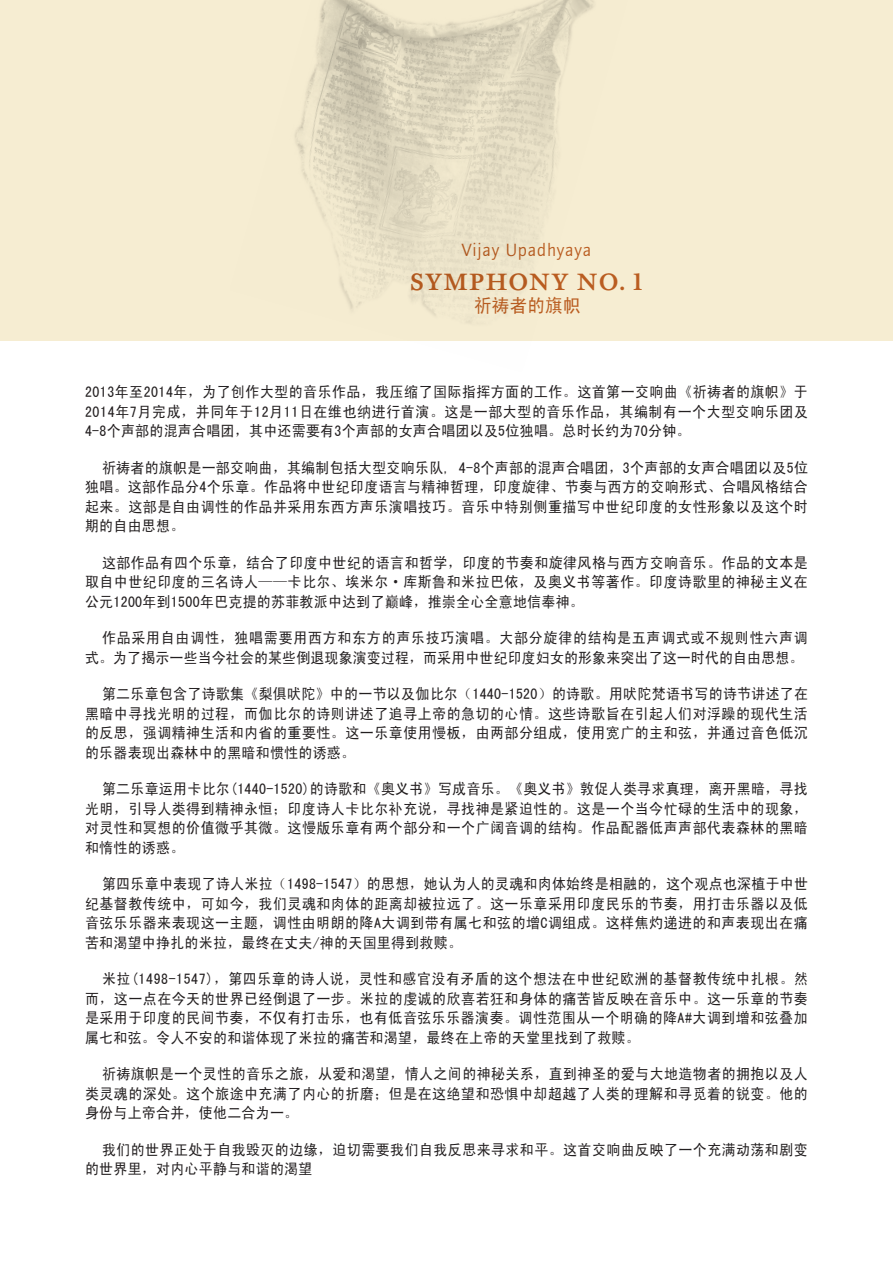
<style>
.page{position:relative;width:893px;height:1263px;background:#fff}
.page>*{position:absolute;margin:0;border:0;box-sizing:border-box;transform-origin:0 0}
.Ü1{font:500 24.45px "Foundry Wilson";letter-spacing:.05em;color:#ba5d21}
.t1{font:18.75px "Sim Hei";letter-spacing:.02em;color:#ba5d21;scale:.93 1}
.Ü1-2{font:18.3px "Foundry Journal";letter-spacing:.045em;color:#ba5d21}
.t2{font:15px/19.5px "Sim Hei";letter-spacing:.035em;color:#231f20;text-align:justify;scale:.93 1}
.t3{font:15px/19.5px "Sim Hei";letter-spacing:.01em;color:#231f20;text-align:right;scale:.93 1}
</style>
<div class="page">
<div style="left:0;top:0;width:893px;height:340px;background:#f6edd2"></div>
<img style="left:230px;top:0;width:398px;height:341px">
<p class="Ü1-2" style="left:462px;top:240px;width:131px">Vijay Upadhyaya</p>
<p class="Ü1" style="left:410px;top:267px;width:235px">SYMPHONY NO. 1</p>
<p class="t1" style="left:474px;top:296px;width:116px">祈祷者的旗帜</p>
<p class="t2" style="left:85px;top:382px;width:779px">2013年至2014年，为了创作大型的音乐作品，我压缩了国际指挥方面的工作。这首第一交响曲《祈祷者的旗帜》于2014年7月完成，并同年于12月11日在维也纳进行首演。这是一部大型的音乐作品，其编制有一个大型交响乐团及4-8个声部的混声合唱团，其中还需要有3个声部的女声合唱团以及5位独唱。总时长约为70分钟。</p>
<p class="t2" style="left:85px;top:458px;width:779px;text-indent:17px">祈祷者的旗帜是一部交响曲，其编制包括大型交响乐队, 4-8个声部的混声合唱团，3个声部的女声合唱团以及5位独唱。这部作品分4个乐章。作品将中世纪印度语言与精神哲理，印度旋律、节奏与西方的交响形式、合唱风格结合起来。这部是自由调性的作品并采用东西方声乐演唱技巧。音乐中特别侧重描写中世纪印度的女性形象以及这个时期的自由思想。</p>
<p class="t2" style="left:85px;top:553px;width:779px;text-indent:17px">这部作品有四个乐章，结合了印度中世纪的语言和哲学，印度的节奏和旋律风格与西方交响音乐。作品的文本是取自中世纪印度的三名诗人——卡比尔、埃米尔·库斯鲁和米拉巴依，及奥义书等著作。印度诗歌里的神秘主义在公元1200年到1500年巴克提的苏菲教派中达到了巅峰，推崇全心全意地信奉神。</p>
<p class="t3" style="left:85px;top:628px;width:779px">作品采用自由调性，独唱需要用西方和东方的声乐技巧演唱。大部分旋律的结构是五声调式或不规则性六声调式。为了揭示一些当今社会的某些倒退现象演变过程，而采用中世纪印度妇女的形象来突出了这一时代的自由思想。</p>
<p class="t2" style="left:85px;top:684px;width:779px;text-indent:17px">第二乐章包含了诗歌集《梨俱吠陀》中的一节以及伽比尔（1440-1520）的诗歌。用吠陀梵语书写的诗节讲述了在黑暗中寻找光明的过程，而伽比尔的诗则讲述了追寻上帝的急切的心情。这些诗歌旨在引起人们对浮躁的现代生活的反思，强调精神生活和内省的重要性。这一乐章使用慢板，由两部分组成，使用宽广的主和弦，并通过音色低沉的乐器表现出森林中的黑暗和惯性的诱惑。</p>
<p class="t2" style="left:85px;top:779px;width:779px;text-indent:17px">第二乐章运用卡比尔(1440-1520)的诗歌和《奥义书》写成音乐。《奥义书》敦促人类寻求真理，离开黑暗，寻找光明，引导人类得到精神永恒；印度诗人卡比尔补充说，寻找神是紧迫性的。这是一个当今忙碌的生活中的现象，对灵性和冥想的价值微乎其微。这慢版乐章有两个部分和一个广阔音调的结构。作品配器低声声部代表森林的黑暗和惰性的诱惑。</p>
<p class="t2" style="left:85px;top:874px;width:779px;text-indent:17px">第四乐章中表现了诗人米拉（1498-1547）的思想，她认为人的灵魂和肉体始终是相融的，这个观点也深植于中世纪基督教传统中，可如今，我们灵魂和肉体的距离却被拉远了。这一乐章采用印度民乐的节奏，用打击乐器以及低音弦乐乐器来表现这一主题，调性由明朗的降A大调到带有属七和弦的增C调组成。这样焦灼递进的和声表现出在痛苦和渴望中挣扎的米拉，最终在丈夫/神的天国里得到救赎。</p>
<p class="t2" style="left:85px;top:969px;width:779px;text-indent:17px">米拉(1498-1547)，第四乐章的诗人说，灵性和感官没有矛盾的这个想法在中世纪欧洲的基督教传统中扎根。然而，这一点在今天的世界已经倒退了一步。米拉的虔诚的欣喜若狂和身体的痛苦皆反映在音乐中。这一乐章的节奏是采用于印度的民间节奏，不仅有打击乐，也有低音弦乐乐器演奏。调性范围从一个明确的降A#大调到增和弦叠加属七和弦。令人不安的和谐体现了米拉的痛苦和渴望，最终在上帝的天堂里找到了救赎。</p>
<p class="t2" style="left:85px;top:1064px;width:779px;text-indent:17px">祈祷旗帜是一个灵性的音乐之旅，从爱和渴望，情人之间的神秘关系，直到神圣的爱与大地造物者的拥抱以及人类灵魂的深处。这个旅途中充满了内心的折磨；但是在这绝望和恐惧中却超越了人类的理解和寻觅着的锐变。他的身份与上帝合并，使他二合为一。</p>
<p class="t2" style="left:85px;top:1140px;width:779px;text-indent:17px">我们的世界正处于自我毁灭的边缘，迫切需要我们自我反思来寻求和平。这首交响曲反映了一个充满动荡和剧变的世界里，对内心平静与和谐的渴望</p>
</div>
